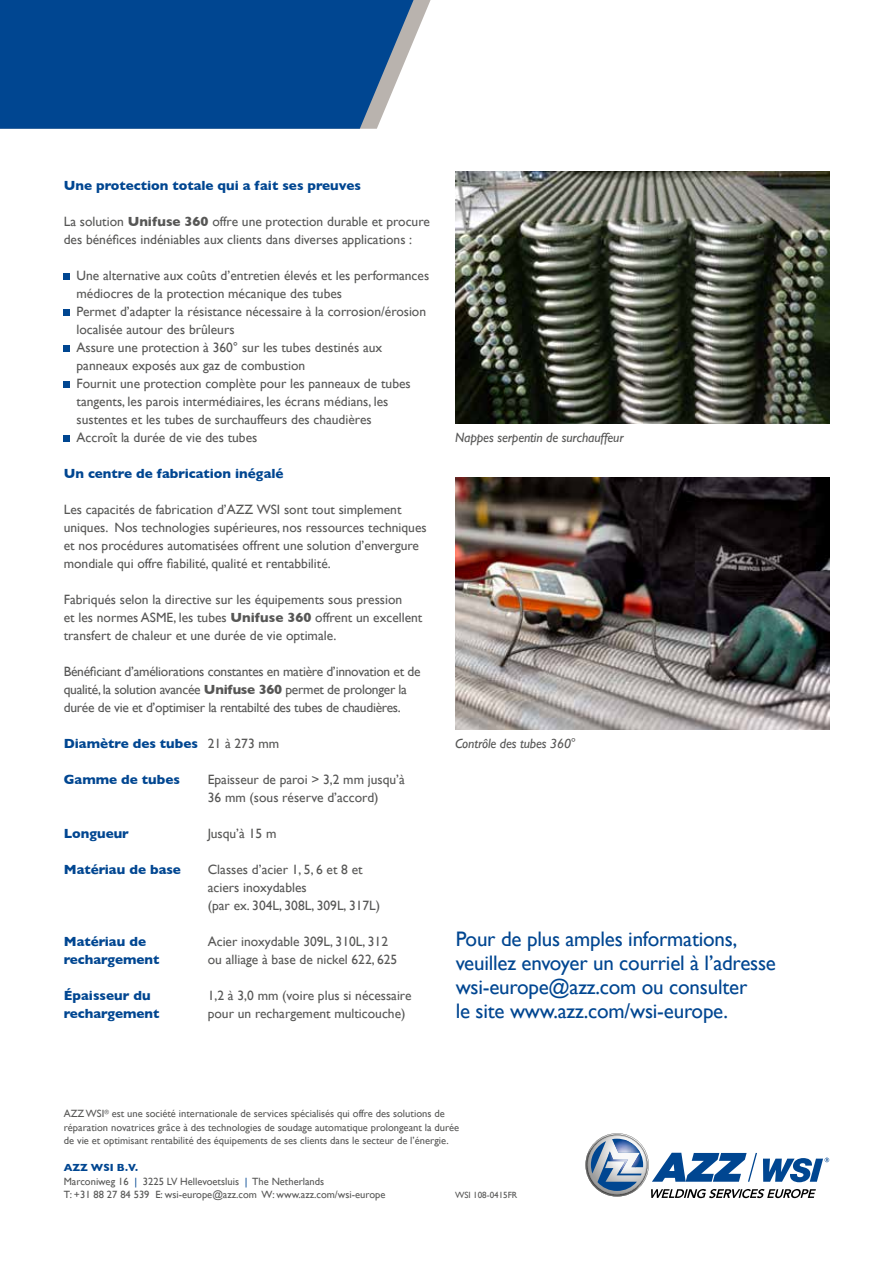
<style>
.page{position:relative;width:893px;height:1263px;background:#fff}
.page>*{position:absolute;margin:0;border:0;box-sizing:border-box;transform-origin:0 0}
.t1{font:21px/24px "Gill Sans";letter-spacing:-.01em;color:#004691}
.t2{font:13.5px/18px "Gill Sans";color:#575756}
.t3{font:13.5px/18px "Gill Sans";letter-spacing:-.02em;color:#575756}
.t4{font:700 13.5px "Gill Sans";color:#004691}
.t5{font:italic 13.5px "Gill Sans";letter-spacing:-.01em;color:#575756}
.t6{font:10.5px/13.5px "Gill Sans";color:#575756}
.t7{font:9px "Gill Sans";color:#575756}
.s1{font-weight:700}
.s2{font-weight:400;color:#575756}
.s3{font-weight:700;color:#004691}
.s4{color:#004691}
</style>
<div class="page">
<svg style="left:414px;top:0;width:17px;height:39px"></svg>
<svg style="left:0;top:0;width:414px;height:129px;background:#0e4f95"></svg>
<svg style="left:585px;top:1133px;width:244px;height:65px"></svg>
<div style="left:64px;top:273px;width:6px;height:7px;background:#004691"></div>
<div style="left:64px;top:309px;width:6px;height:7px;background:#004691"></div>
<div style="left:64px;top:345px;width:6px;height:7px;background:#004691"></div>
<div style="left:64px;top:381px;width:6px;height:7px;background:#004691"></div>
<div style="left:64px;top:435px;width:6px;height:7px;background:#004691"></div>
<img style="left:455px;top:171px;width:374px;height:253px">
<img style="left:455px;top:478px;width:374px;height:252px">
<p class="t4" style="left:64px;top:175px;width:299px">Une protection totale qui a fait ses preuves</p>
<p class="t2" style="left:64px;top:212px;width:368px">La solution <span class="s1">Unifuse 360</span> offre une protection durable et procure des bénéfices indéniables aux clients dans diverses applications :</p>
<p class="t2" style="left:77px;top:266px;width:354px">Une alternative aux coûts d’entretien élevés et les performances médiocres de la protection mécanique des tubes<br>Permet d’adapter la résistance nécessaire à la corrosion/érosion localisée autour des brûleurs<br>Assure une protection à 360° sur les tubes destinés aux panneaux exposés aux gaz de combustion<br>Fournit une protection complète pour les panneaux de tubes tangents, les parois intermédiaires, les écrans médians, les sustentes et les tubes de surchauffeurs des chaudières<br>Accroît la durée de vie des tubes</p>
<p class="t4" style="left:64px;top:463px;width:221px">Un centre de fabrication inégalé</p>
<p class="t2" style="left:64px;top:500px;width:364px">Les capacités de fabrication d’AZZ WSI sont tout simplement uniques. Nos technologies supérieures, nos ressources techniques et nos procédures automatisées offrent une solution d’envergure mondiale qui offre fiabilité, qualité et rentabbilité.</p>
<p class="t2" style="left:64px;top:590px;width:360px">Fabriqués selon la directive sur les équipements sous pression<br>et les normes ASME, les tubes <span class="s1">Unifuse 360</span> offrent un excellent transfert de chaleur et une durée de vie optimale.</p>
<p class="t3" style="left:64px;top:662px;width:358px">Bénéficiant d’améliorations constantes en matière d’innovation et de qualité, la solution avancée <span class="s1">Unifuse 360</span> permet de prolonger la durée de vie et d’optimiser la rentabilté des tubes de chaudières.</p>
<p class="t4" style="left:64px;top:733px;width:217px">Diamètre des tubes <span class="s2">21 à 273 mm</span></p>
<p class="t4" style="left:64px;top:769px;width:118px">Gamme de tubes</p>
<p class="t2" style="left:208px;top:770px;width:199px">Epaisseur de paroi &gt; 3,2 mm jusqu’à<br>36 mm (sous réserve d’accord)</p>
<p class="t4" style="left:64px;top:823px;width:67px">Longueur</p>
<p class="t2" style="left:208px;top:824px;width:70px">Jusqu’à 15 m</p>
<p class="t4" style="left:64px;top:859px;width:119px">Matériau de base</p>
<p class="t2" style="left:208px;top:860px;width:174px">Classes d’acier 1, 5, 6 et 8 et aciers inoxydables<br>(par ex. 304L, 308L, 309L, 317L)</p>
<p class="t4" style="left:64px;top:931px;width:84px">Matériau de</p>
<p class="t2" style="left:208px;top:932px;width:182px">Acier inoxydable 309L, 310L, 312</p>
<p class="t4" style="left:64px;top:949px;width:97px">rechargement</p>
<p class="t2" style="left:208px;top:950px;width:191px">ou alliage à base de nickel 622, 625</p>
<p class="t4" style="left:64px;top:984px;width:88px">Épaisseur du</p>
<p class="t2" style="left:208px;top:986px;width:205px">1,2 à 3,0 mm (voire plus si nécessaire</p>
<p class="t4" style="left:64px;top:1002px;width:97px">rechargement</p>
<p class="t2" style="left:208px;top:1004px;width:199px">pour un rechargement multicouche)</p>
<p class="t5" style="left:455px;top:430px;width:170px">Nappes serpentin de surchauffeur</p>
<p class="t5" style="left:455px;top:736px;width:123px">Contrôle des tubes 360°</p>
<h1 class="t1" style="left:456px;top:926px;width:322px">Pour de plus amples informations, veuillez envoyer un courriel à l’adresse wsi-europe@azz.com ou consulter<br>le site www.azz.com/wsi-europe.</h1>
<p class="t6" style="left:64px;top:1107px;width:397px">AZZ WSI<sup>®</sup> est une société internationale de services spécialisés qui offre des solutions de réparation novatrices grâce à des technologies de soudage automatique prolongeant la durée de vie et optimisant rentabilité des équipements de ses clients dans le secteur de l’énergie.</p>
<p class="t6" style="left:64px;top:1161px;width:323px"><span class="s3">AZZ WSI B.V.<br></span>Marconiweg 16 <span class="s4">|</span> 3225 LV Hellevoetsluis <span class="s4">|</span> The Netherlands<br>T: +31 88 27 84 539 E: wsi-europe@azz.com W: www.azz.com/wsi-europe</p>
<p class="t7" style="left:455px;top:1190px;width:64px">WSI 108-0415FR</p>
</div>
